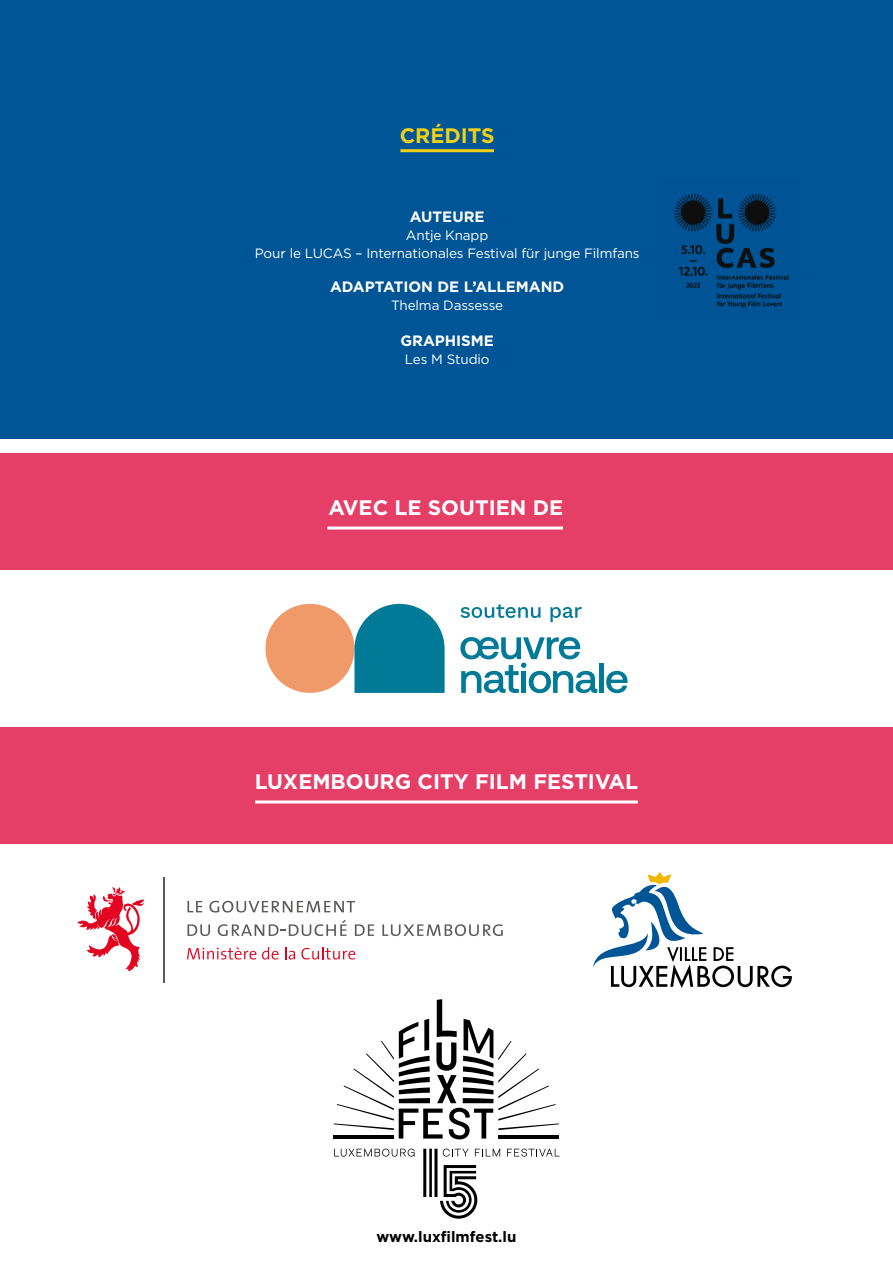
<style>
.page{position:relative;width:893px;height:1263px;background:#fff}
.page>*{position:absolute;margin:0;border:0;box-sizing:border-box;transform-origin:0 0}
.t1{font:700 21px "Gotham";color:#fff}
.t2{font:700 21px "Gotham";color:#f0cf17}
.t3{font:700 15px "Gotham";color:#fff}
.t4{font:700 15px "Gotham";color:#000}
.t5{font:13.5px/18px "Gotham";letter-spacing:-.01em;color:#fff;text-align:center}
</style>
<div class="page">
<div style="left:0;top:0;width:893px;height:439px;background:#005597"></div>
<img style="left:674px;top:193px;width:115px;height:115px">
<div style="left:0;top:453px;width:893px;height:117px;background:#e63f67"></div>
<hr style="left:327px;top:526px;width:236px;height:3px;background:#fff">
<hr style="left:400px;top:149px;width:94px;height:3px;background:#f0cf17">
<div style="left:265px;top:604px;width:89px;height:89px;background:#f09a69;border-radius:50%"></div>
<svg style="left:460px;top:637px;width:137px;height:56px"></svg>
<div style="left:599px;top:663px;width:5px;height:30px;background:#007a96"></div>
<svg style="left:606px;top:671px;width:21px;height:22px"></svg>
<svg style="left:354px;top:604px;width:91px;height:89px;background:#1d89a2"></svg>
<svg style="left:460px;top:604px;width:80px;height:14px"></svg>
<svg style="left:550px;top:607px;width:32px;height:15px"></svg>
<div style="left:0;top:727px;width:892px;height:117px;background:#e63f67"></div>
<hr style="left:255px;top:800px;width:383px;height:3px;background:#fff">
<hr style="left:333px;top:1135px;width:61px;height:3px;background:#000">
<svg style="left:334px;top:999px;width:225px;height:140px"></svg>
<svg style="left:334px;top:1148px;width:81px;height:8px"></svg>
<svg style="left:507px;top:1148px;width:52px;height:8px"></svg>
<svg style="left:423px;top:1148px;width:77px;height:71px"></svg>
<svg style="left:593px;top:872px;width:199px;height:116px"></svg>
<svg style="left:77px;top:887px;width:67px;height:84px"></svg>
<hr style="left:163px;top:877px;width:2px;height:106px;background:#5a5a59">
<svg style="left:187px;top:901px;width:15px;height:11px"></svg>
<svg style="left:209px;top:901px;width:146px;height:11px"></svg>
<svg style="left:187px;top:924px;width:23px;height:12px"></svg>
<svg style="left:218px;top:920px;width:128px;height:16px"></svg>
<svg style="left:355px;top:924px;width:19px;height:12px"></svg>
<svg style="left:382px;top:924px;width:121px;height:12px"></svg>
<svg style="left:187px;top:947px;width:69px;height:12px"></svg>
<svg style="left:262px;top:947px;width:17px;height:12px"></svg>
<svg style="left:285px;top:947px;width:10px;height:12px"></svg>
<svg style="left:301px;top:947px;width:54px;height:12px"></svg>
<h1 class="t2" style="left:400px;top:123px;width:96px">CRÉDITS</h1>
<p class="t3" style="left:410px;top:208px;width:76px">AUTEURE</p>
<p class="t5" style="left:255px;top:226px;width:386px">Antje Knapp<br>Pour le LUCAS – Internationales Festival für junge Filmfans</p>
<p class="t3" style="left:330px;top:278px;width:236px">ADAPTATION DE L’ALLEMAND</p>
<p class="t5" style="left:391px;top:296px;width:114px">Thelma Dassesse</p>
<p class="t3" style="left:400px;top:332px;width:95px">GRAPHISME</p>
<p class="t5" style="left:405px;top:350px;width:86px">Les M Studio</p>
<h1 class="t1" style="left:328px;top:495px;width:236px">AVEC LE SOUTIEN DE</h1>
<h1 class="t1" style="left:255px;top:769px;width:385px">LUXEMBOURG CITY FILM FESTIVAL</h1>
<p class="t4" style="left:377px;top:1228px;width:141px">www.luxfilmfest.lu</p>
</div>
